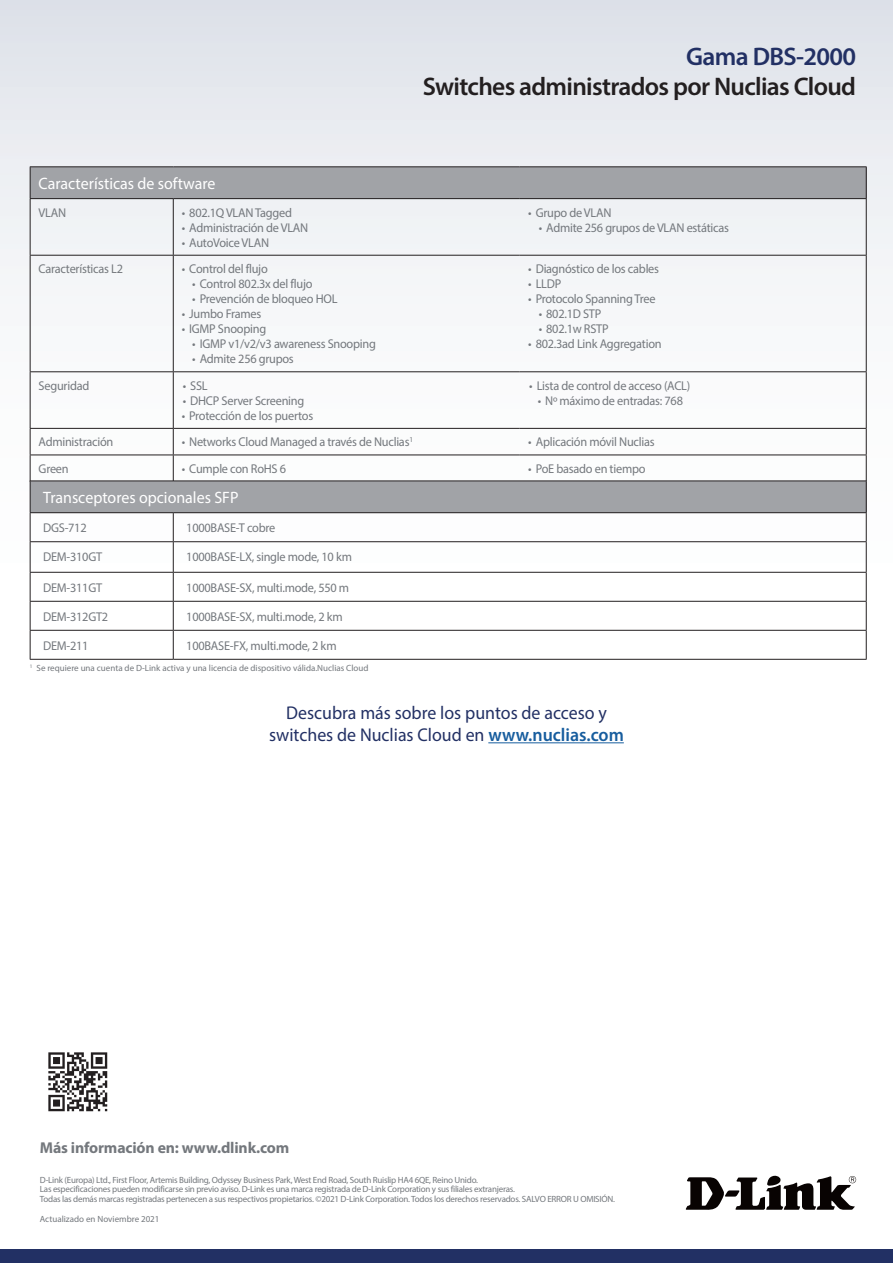
<style>
.page{position:relative;width:893px;height:1263px;background:#fff}
.page>*{position:absolute;margin:0;border:0;box-sizing:border-box;transform-origin:0 0}
.t1{font:600 25.5px "Myriad Pro";letter-spacing:-.025em;color:#231f20}
.t2{font:600 25.5px "Myriad Pro";letter-spacing:-.025em;color:#223064}
.t3{font:18.6px/22.2px "Myriad Pro";color:#223064;text-align:center}
.t4{font:16.5px "Myriad Pro";color:#fff}
.t5{font:700 15.75px "Myriad Pro";letter-spacing:-.01em;color:#74787d}
.t6{font:12.75px "Myriad Pro";letter-spacing:-.02em;color:#74787d}
.t7{font:9px/9.8px "Myriad Pro";letter-spacing:-.025em;color:#74787d}
.t8{font:9px "Myriad Pro";color:#74787d}
.s1{font-weight:600;color:#175d9e}
</style>
<div class="page">
<div style="left:0;top:0;width:893px;height:686px;background:linear-gradient(to bottom,#e3e6ec,#fff)"></div>
<div style="left:0;top:1249px;width:893px;height:14px;background:#223064"></div>
<svg style="left:686px;top:1176px;width:170px;height:34px"></svg>
<img style="left:48px;top:1052px;width:60px;height:60px">
<div style="left:30px;top:167px;width:836px;height:32px;background:#a1a3a7"></div>
<hr style="left:866px;top:167px;width:1px;height:31px;background:#231f20">
<hr style="left:866px;top:199px;width:1px;height:56px;background:#231f20">
<hr style="left:866px;top:255px;width:1px;height:116px;background:#231f20">
<hr style="left:866px;top:372px;width:1px;height:56px;background:#231f20">
<svg style="left:866px;top:429px;width:1px;height:51px"></svg>
<hr style="left:173px;top:371px;width:347px;height:1px;background:#231f20">
<hr style="left:520px;top:371px;width:347px;height:1px;background:#231f20">
<hr style="left:30px;top:198px;width:143px;height:1px;background:#231f20">
<hr style="left:30px;top:199px;width:1px;height:56px;background:#231f20">
<hr style="left:30px;top:255px;width:143px;height:1px;background:#231f20">
<hr style="left:30px;top:256px;width:1px;height:115px;background:#231f20">
<hr style="left:30px;top:371px;width:143px;height:1px;background:#231f20">
<hr style="left:30px;top:372px;width:1px;height:56px;background:#231f20">
<hr style="left:30px;top:428px;width:143px;height:1px;background:#231f20">
<hr style="left:30px;top:455px;width:143px;height:1px;background:#231f20">
<svg style="left:30px;top:429px;width:1px;height:51px"></svg>
<hr style="left:30px;top:166px;width:143px;height:1px;background:#231f20">
<hr style="left:30px;top:167px;width:1px;height:31px;background:#231f20">
<hr style="left:173px;top:166px;width:347px;height:1px;background:#231f20">
<hr style="left:520px;top:166px;width:347px;height:1px;background:#231f20">
<hr style="left:520px;top:455px;width:347px;height:1px;background:#231f20">
<hr style="left:520px;top:428px;width:347px;height:1px;background:#231f20">
<hr style="left:520px;top:255px;width:346px;height:1px;background:#231f20">
<hr style="left:173px;top:199px;width:1px;height:56px;background:#231f20">
<hr style="left:173px;top:255px;width:347px;height:1px;background:#231f20">
<hr style="left:173px;top:372px;width:1px;height:56px;background:#231f20">
<hr style="left:173px;top:428px;width:347px;height:1px;background:#231f20">
<hr style="left:173px;top:455px;width:347px;height:1px;background:#231f20">
<svg style="left:173px;top:429px;width:1px;height:51px"></svg>
<hr style="left:520px;top:198px;width:347px;height:1px;background:#231f20">
<hr style="left:173px;top:198px;width:347px;height:1px;background:#231f20">
<hr style="left:173px;top:256px;width:1px;height:115px;background:#231f20">
<div style="left:30px;top:481px;width:836px;height:32px;background:#a1a3a7"></div>
<hr style="left:866px;top:481px;width:1px;height:31px;background:#231f20">
<hr style="left:30px;top:480px;width:143px;height:1px;background:#231f20">
<hr style="left:30px;top:481px;width:1px;height:31px;background:#231f20">
<hr style="left:173px;top:480px;width:694px;height:1px;background:#231f20">
<hr style="left:30px;top:630px;width:143px;height:1px;background:#231f20">
<hr style="left:30px;top:659px;width:143px;height:1px;background:#231f20">
<hr style="left:173px;top:512px;width:694px;height:1px;background:#231f20">
<svg style="left:173px;top:513px;width:1px;height:28px"></svg>
<svg style="left:866px;top:513px;width:1px;height:28px"></svg>
<hr style="left:173px;top:542px;width:1px;height:30px;background:#231f20">
<hr style="left:173px;top:601px;width:694px;height:1px;background:#231f20">
<hr style="left:173px;top:630px;width:694px;height:1px;background:#231f20">
<svg style="left:173px;top:573px;width:1px;height:86px"></svg>
<hr style="left:173px;top:659px;width:694px;height:1px;background:#231f20">
<hr style="left:866px;top:542px;width:1px;height:30px;background:#231f20">
<svg style="left:866px;top:573px;width:1px;height:86px"></svg>
<hr style="left:30px;top:541px;width:143px;height:1px;background:#231f20">
<hr style="left:173px;top:572px;width:694px;height:1px;background:#231f20">
<svg style="left:30px;top:513px;width:1px;height:28px"></svg>
<hr style="left:30px;top:542px;width:1px;height:30px;background:#231f20">
<hr style="left:30px;top:572px;width:143px;height:1px;background:#231f20">
<hr style="left:30px;top:601px;width:143px;height:1px;background:#231f20">
<svg style="left:30px;top:573px;width:1px;height:86px"></svg>
<hr style="left:173px;top:541px;width:694px;height:1px;background:#231f20">
<hr style="left:30px;top:512px;width:143px;height:1px;background:#231f20">
<hr style="left:488px;top:742px;width:136px;height:1px;background:#175d9e">
<p class="t4" style="left:39px;top:173px;width:178px">Características de software</p>
<p class="t6" style="left:39px;top:205px;width:29px">VLAN</p>
<p class="t6" style="left:182px;top:205px;width:112px">• 802.1Q VLAN Tagged</p>
<p class="t6" style="left:182px;top:220px;width:128px">• Administración de VLAN</p>
<p class="t6" style="left:182px;top:235px;width:89px">• AutoVoice VLAN</p>
<p class="t6" style="left:39px;top:261px;width:86px">Características L2</p>
<p class="t6" style="left:182px;top:261px;width:87px">• Control del flujo</p>
<p class="t6" style="left:192px;top:276px;width:122px">• Control 802.3x del flujo</p>
<p class="t6" style="left:192px;top:291px;width:147px">• Prevención de bloqueo HOL</p>
<p class="t6" style="left:182px;top:306px;width:81px">• Jumbo Frames</p>
<p class="t6" style="left:182px;top:321px;width:86px">• IGMP Snooping</p>
<p class="t6" style="left:192px;top:336px;width:185px">• IGMP v1/v2/v3 awareness Snooping</p>
<p class="t6" style="left:192px;top:351px;width:103px">• Admite 256 grupos</p>
<p class="t6" style="left:39px;top:378px;width:52px">Seguridad</p>
<p class="t6" style="left:183px;top:378px;width:26px">• SSL</p>
<p class="t6" style="left:183px;top:393px;width:123px">• DHCP Server Screening</p>
<p class="t6" style="left:182px;top:408px;width:133px">• Protección de los puertos</p>
<h1 class="t2" style="left:686px;top:41px;width:172px">Gama DBS-2000</h1>
<h1 class="t1" style="left:423px;top:71px;width:435px">Switches administrados por Nuclias Cloud</h1>
<p class="t6" style="left:528px;top:205px;width:85px">• Grupo de VLAN</p>
<p class="t6" style="left:539px;top:220px;width:192px">• Admite 256 grupos de VLAN estáticas</p>
<p class="t6" style="left:528px;top:261px;width:132px">• Diagnóstico de los cables</p>
<p class="t6" style="left:528px;top:276px;width:35px">• LLDP</p>
<p class="t6" style="left:528px;top:291px;width:129px">• Protocolo Spanning Tree</p>
<p class="t6" style="left:539px;top:306px;width:64px">• 802.1D STP</p>
<p class="t6" style="left:539px;top:321px;width:71px">• 802.1w RSTP</p>
<p class="t6" style="left:528px;top:336px;width:135px">• 802.3ad Link Aggregation</p>
<p class="t6" style="left:529px;top:378px;width:163px">• Lista de control de acceso (ACL)</p>
<p class="t6" style="left:538px;top:393px;width:147px">• Nº máximo de entradas: 768</p>
<p class="t6" style="left:39px;top:434px;width:76px">Administración</p>
<p class="t6" style="left:182px;top:434px;width:233px">• Networks Cloud Managed a través de Nuclias<sup>1</sup></p>
<p class="t6" style="left:528px;top:434px;width:128px">• Aplicación móvil Nuclias</p>
<p class="t6" style="left:39px;top:461px;width:32px">Green</p>
<p class="t6" style="left:182px;top:461px;width:106px">• Cumple con RoHS 6</p>
<p class="t6" style="left:528px;top:461px;width:119px">• PoE basado en tiempo</p>
<p class="t4" style="left:43px;top:487px;width:197px">Transceptores opcionales SFP</p>
<p class="t6" style="left:43px;top:520px;width:45px">DGS-712</p>
<p class="t6" style="left:186px;top:520px;width:91px">1000BASE-T cobre</p>
<p class="t6" style="left:43px;top:549px;width:61px">DEM-310GT</p>
<p class="t6" style="left:186px;top:549px;width:167px">1000BASE-LX, single mode, 10 km</p>
<p class="t6" style="left:43px;top:579px;width:61px">DEM-311GT</p>
<p class="t6" style="left:186px;top:579px;width:164px">1000BASE-SX, multi.mode, 550 m</p>
<p class="t6" style="left:43px;top:608px;width:67px">DEM-312GT2</p>
<p class="t6" style="left:186px;top:608px;width:158px">1000BASE-SX, multi.mode, 2 km</p>
<p class="t6" style="left:43px;top:637px;width:47px">DEM-211</p>
<p class="t6" style="left:186px;top:637px;width:152px">100BASE-FX, multi.mode, 2 km</p>
<p class="t8" style="left:30px;top:663px;width:340px"><sup>1</sup> Se requiere una cuenta de D-Link activa y una licencia de dispositivo válida.Nuclias Cloud</p>
<h2 class="t3" style="left:269px;top:701px;width:356px">Descubra más sobre los puntos de acceso y switches de Nuclias Cloud en <span class="s1">www.nuclias.com</span></h2>
<p class="t5" style="left:40px;top:1137px;width:251px">Más información en: www.dlink.com</p>
<p class="t7" style="left:40px;top:1174px;width:577px">D-Link (Europa) Ltd., First Floor, Artemis Building, Odyssey Business Park, West End Road, South Ruislip HA4 6QE, Reino Unido.<br>Las especificaciones pueden modificarse sin previo aviso. D-Link es una marca registrada de D-Link Corporation y sus filiales extranjeras.<br>Todas las demás marcas registradas pertenecen a sus respectivos propietarios. ©2021 D-Link Corporation. Todos los derechos reservados. SALVO ERROR U OMISIÓN.</p>
<p class="t8" style="left:40px;top:1213px;width:121px">Actualizado en Noviembre 2021</p>
</div>
